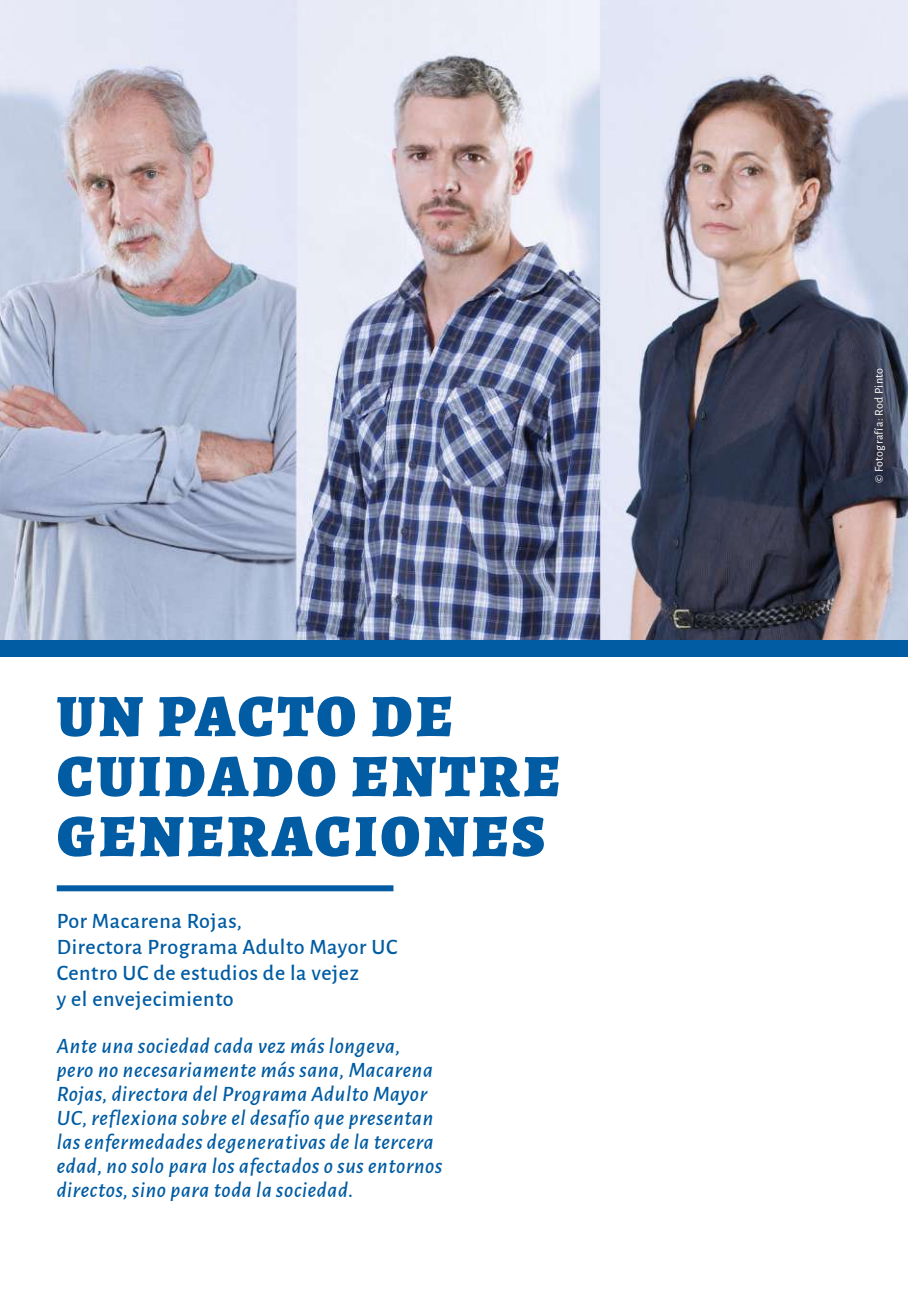
<style>
.page{position:relative;width:908px;height:1304px;background:#fff}
.page>*{position:absolute;margin:0;border:0;box-sizing:border-box;transform-origin:0 0}
.t1{font:900 60px/60px "Alegreya";letter-spacing:.06em;color:#015ca3}
.t2{font:italic 500 22px/24px "Alegreya Sans";letter-spacing:.03em;color:#015ca3}
.t3{font:500 22px/26px "Alegreya Sans";letter-spacing:.03em;color:#015ca3}
.t4{font:12px "Alegreya Sans";letter-spacing:.025em;color:#fff}
</style>
<div class="page">
<img style="left:0;top:0;width:907px;height:640px">
<div style="left:0;top:640px;width:907px;height:17px;background:#015ca3"></div>
<svg style="left:907px;top:0;width:1px;height:29px"></svg>
<div style="left:57px;top:885px;width:336px;height:6px;background:#015ca3"></div>
<h1 class="t1" style="left:57px;top:686px;width:504px">UN PACTO DE<br>CUIDADO ENTRE<br>GENERACIONES</h1>
<p class="t3" style="left:57px;top:907px;width:342px">Por Macarena Rojas,<br>Directora Programa Adulto Mayor UC<br>Centro UC de estudios de la vejez<br>y el envejecimiento</p>
<p class="t2" style="left:57px;top:1033px;width:387px">Ante una sociedad cada vez más longeva, pero no necesariamente más sana, Macarena Rojas, directora del Programa Adulto Mayor UC, reflexiona sobre el desafío que presentan las enfermedades degenerativas de la tercera edad, no solo para los afectados o sus entornos directos, sino para toda la sociedad.</p>
<p class="t4" style="left:870px;top:483px;width:117px;rotate:-90deg">© Fotografía: Rod Pinto</p>
</div>
